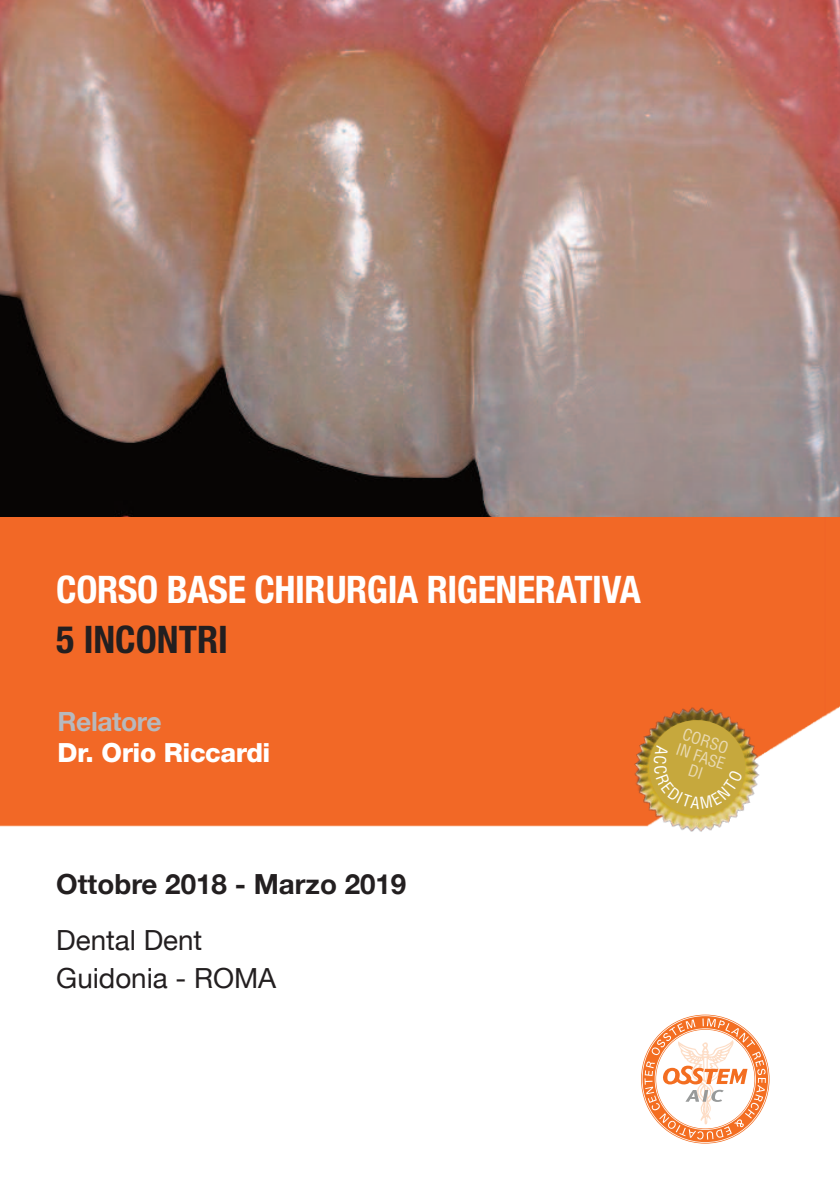
<style>
.page{position:relative;width:840px;height:1191px;background:#fff}
.page>*{position:absolute;margin:0;border:0;box-sizing:border-box;transform-origin:0 0}
.t1{font:700 condensed 38px "Helvetica Neue";letter-spacing:-.01em;color:#fff}
.t2{font:700 condensed 38px "Helvetica Neue";color:#231f20}
.t3{font:27.8px/38.8px "Helvetica Neue";color:#231f20}
.t4{font:700 27.8px "Helvetica Neue";color:#231f20}
.t5{font:800 26.4px "Helvetica Neue";letter-spacing:-.015em;color:#fff}
.t6{font:700 26.4px "Helvetica Neue";letter-spacing:-.015em;color:#b7b9bd}
.t7{font:condensed 16px/32px "Helvetica LT Std";color:#e9dab3;text-align:center}
</style>
<div class="page">
<img style="left:0;top:0;width:839px;height:827px">
<svg style="left:641px;top:1015px;width:127px;height:127px"></svg>
<img style="left:609px;top:678px;width:186px;height:154px">
<svg style="left:642px;top:714px;width:108px;height:107px;background:#c49f41"></svg>
<p class="t1" style="left:56px;top:558px;width:585px">CORSO BASE CHIRURGIA RIGENERATIVA</p>
<p class="t2" style="left:56px;top:608px;width:173px">5 INCONTRI</p>
<p class="t6" style="left:57px;top:705px;width:106px">Relatore</p>
<p class="t5" style="left:57px;top:743px;width:214px">Dr. Orio Riccardi</p>
<p class="t7" style="left:680px;top:734px;width:52px;rotate:18deg">IN FASE</p>
<p class="t7" style="left:687px;top:720px;width:49px;rotate:18deg">CORSO<br>DI</p>
<p class="t4" style="left:56px;top:866px;width:351px">Ottobre 2018 - Marzo 2019</p>
<p class="t3" style="left:56px;top:920px;width:221px">Dental Dent<br>Guidonia - ROMA</p>
</div>
